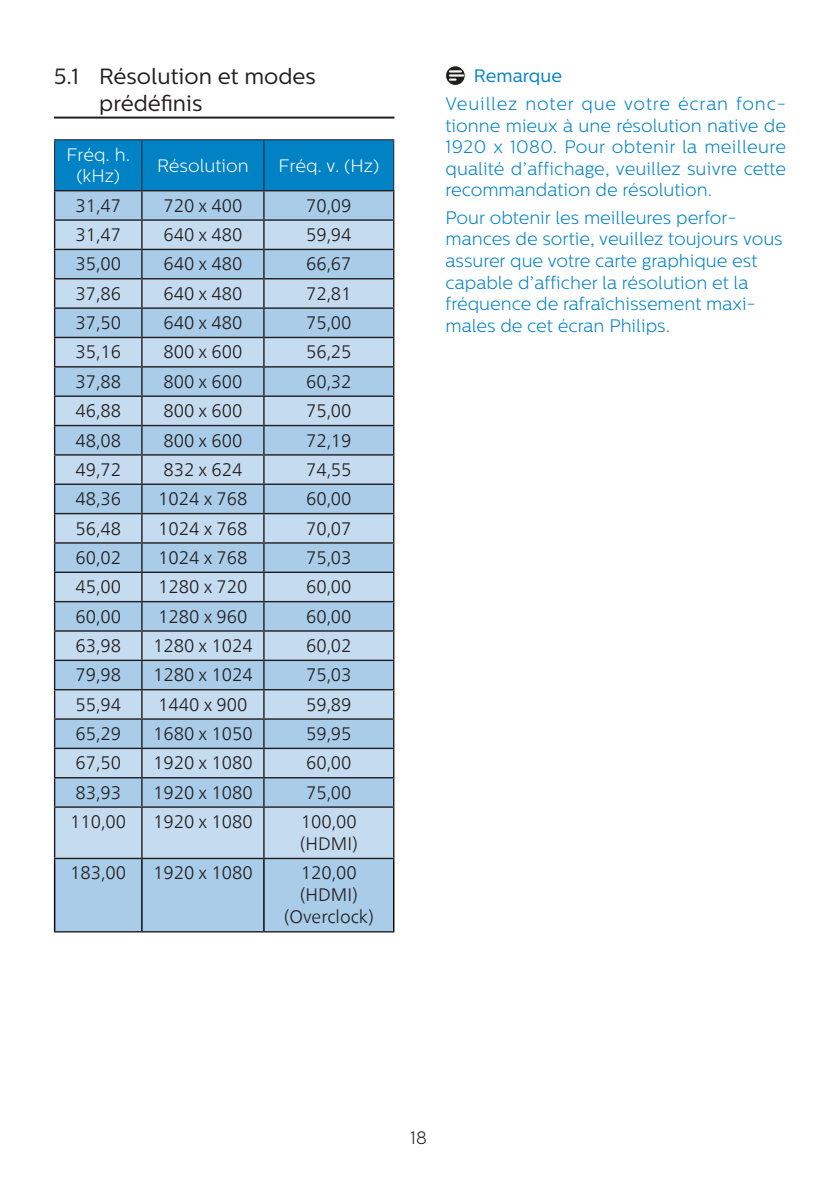
<style>
.page{position:relative;width:840px;height:1191px;background:#fff}
.page>*{position:absolute;margin:0;border:0;box-sizing:border-box;transform-origin:0 0}
.t1{font:22px/26.4px "Centrale Sans";color:#231f20}
.t2{font:300 18px/22px "Neue Frutiger World";color:#231f20}
.t3{font:300 18px/21.6px "Centrale Sans";color:#0082c5;text-align:justify}
.chapter-paragraph{font:300 18px/21.6px "Centrale Sans";color:#fff;text-align:center}
.t4{font:18px "Centrale Sans";color:#0082c5}
.t5{font:300 18px "Centrale Sans";color:#231f20}
</style>
<div class="page">
<hr style="left:54px;top:117px;width:340px;height:2px;background:#231f20">
<div style="left:55px;top:859px;width:338px;height:72px;background:#a9cce9"></div>
<div style="left:55px;top:807px;width:338px;height:50px;background:#c5dcf0"></div>
<svg style="left:54px;top:140px;width:340px;height:666px;background:#9fc2dc"></svg>
<hr style="left:54px;top:806px;width:88px;height:1px;background:#231f20">
<hr style="left:54px;top:807px;width:1px;height:50px;background:#231f20">
<hr style="left:142px;top:806px;width:122px;height:1px;background:#231f20">
<hr style="left:141px;top:807px;width:1px;height:50px;background:#231f20">
<hr style="left:264px;top:806px;width:130px;height:1px;background:#231f20">
<hr style="left:263px;top:807px;width:1px;height:50px;background:#231f20">
<hr style="left:393px;top:807px;width:1px;height:50px;background:#231f20">
<hr style="left:54px;top:857px;width:88px;height:2px;background:#231f20">
<hr style="left:142px;top:857px;width:122px;height:2px;background:#231f20">
<hr style="left:264px;top:857px;width:130px;height:2px;background:#231f20">
<hr style="left:54px;top:931px;width:88px;height:1px;background:#231f20">
<hr style="left:142px;top:931px;width:122px;height:1px;background:#231f20">
<hr style="left:264px;top:931px;width:130px;height:1px;background:#231f20">
<hr style="left:54px;top:139px;width:88px;height:1px;background:#231f20">
<hr style="left:54px;top:140px;width:1px;height:50px;background:#231f20">
<hr style="left:142px;top:139px;width:122px;height:1px;background:#231f20">
<hr style="left:141px;top:140px;width:1px;height:50px;background:#231f20">
<hr style="left:264px;top:139px;width:130px;height:1px;background:#231f20">
<hr style="left:263px;top:140px;width:1px;height:50px;background:#231f20">
<hr style="left:393px;top:140px;width:1px;height:50px;background:#231f20">
<hr style="left:54px;top:859px;width:1px;height:72px;background:#000">
<hr style="left:141px;top:859px;width:1px;height:72px;background:#000">
<hr style="left:263px;top:859px;width:1px;height:72px;background:#000">
<hr style="left:393px;top:859px;width:1px;height:72px;background:#000">
<svg style="left:445px;top:66px;width:20px;height:19px"></svg>
<div style="left:445px;top:66px;width:20px;height:19px;border:1px solid #fff;border-radius:50%"></div>
<svg style="left:449px;top:70px;width:11px;height:2px"></svg>
<hr style="left:449px;top:74px;width:14px;height:3px;background:#fff">
<svg style="left:449px;top:78px;width:6px;height:3px"></svg>
<p class="t1" style="left:99px;top:64px;width:218px;text-indent:-45px">5.1 Résolution et modes prédéfinis</p>
<p class="chapter-paragraph" style="left:66px;top:144px;width:65px">Fréq. h. (kHz)</p>
<p class="chapter-paragraph" style="left:157px;top:154px;width:93px">Résolution</p>
<p class="chapter-paragraph" style="left:278px;top:154px;width:102px">Fréq. v. (Hz)</p>
<p class="t2" style="left:75px;top:194px;width:47px">31,47</p>
<p class="t2" style="left:163px;top:194px;width:81px">720 x 400</p>
<p class="t2" style="left:306px;top:194px;width:47px">70,09</p>
<p class="t2" style="left:75px;top:224px;width:47px">31,47</p>
<p class="t2" style="left:163px;top:224px;width:81px">640 x 480</p>
<p class="t2" style="left:306px;top:224px;width:47px">59,94</p>
<p class="t2" style="left:75px;top:253px;width:47px">35,00</p>
<p class="t2" style="left:163px;top:253px;width:81px">640 x 480</p>
<p class="t2" style="left:306px;top:253px;width:47px">66,67</p>
<p class="t2" style="left:75px;top:282px;width:47px">37,86</p>
<p class="t2" style="left:163px;top:282px;width:81px">640 x 480</p>
<p class="t2" style="left:306px;top:282px;width:47px">72,81</p>
<p class="t2" style="left:75px;top:312px;width:47px">37,50</p>
<p class="t2" style="left:163px;top:312px;width:81px">640 x 480</p>
<p class="t2" style="left:306px;top:312px;width:47px">75,00</p>
<p class="t2" style="left:75px;top:341px;width:47px">35,16</p>
<p class="t2" style="left:163px;top:341px;width:81px">800 x 600</p>
<p class="t2" style="left:306px;top:341px;width:47px">56,25</p>
<p class="t2" style="left:75px;top:370px;width:47px">37,88</p>
<p class="t2" style="left:163px;top:370px;width:81px">800 x 600</p>
<p class="t2" style="left:306px;top:370px;width:47px">60,32</p>
<p class="t2" style="left:75px;top:400px;width:47px">46,88</p>
<p class="t2" style="left:163px;top:400px;width:81px">800 x 600</p>
<p class="t2" style="left:306px;top:400px;width:47px">75,00</p>
<p class="t2" style="left:75px;top:429px;width:47px">48,08</p>
<p class="t2" style="left:163px;top:429px;width:81px">800 x 600</p>
<p class="t2" style="left:306px;top:429px;width:47px">72,19</p>
<p class="t2" style="left:75px;top:458px;width:47px">49,72</p>
<p class="t2" style="left:163px;top:458px;width:81px">832 x 624</p>
<p class="t2" style="left:306px;top:458px;width:47px">74,55</p>
<p class="t2" style="left:75px;top:488px;width:47px">48,36</p>
<p class="t2" style="left:158px;top:488px;width:91px">1024 x 768</p>
<p class="t2" style="left:306px;top:488px;width:47px">60,00</p>
<p class="t2" style="left:75px;top:517px;width:47px">56,48</p>
<p class="t2" style="left:158px;top:517px;width:91px">1024 x 768</p>
<p class="t2" style="left:306px;top:517px;width:47px">70,07</p>
<p class="t2" style="left:75px;top:547px;width:47px">60,02</p>
<p class="t2" style="left:158px;top:547px;width:91px">1024 x 768</p>
<p class="t2" style="left:306px;top:547px;width:47px">75,03</p>
<p class="t2" style="left:75px;top:576px;width:47px">45,00</p>
<p class="t2" style="left:158px;top:576px;width:91px">1280 x 720</p>
<p class="t2" style="left:306px;top:576px;width:47px">60,00</p>
<p class="t2" style="left:75px;top:605px;width:47px">60,00</p>
<p class="t2" style="left:158px;top:605px;width:91px">1280 x 960</p>
<p class="t2" style="left:306px;top:605px;width:47px">60,00</p>
<p class="t2" style="left:75px;top:635px;width:47px">63,98</p>
<p class="t2" style="left:153px;top:635px;width:101px">1280 x 1024</p>
<p class="t2" style="left:306px;top:635px;width:47px">60,02</p>
<p class="t2" style="left:75px;top:664px;width:47px">79,98</p>
<p class="t2" style="left:153px;top:664px;width:101px">1280 x 1024</p>
<p class="t2" style="left:306px;top:664px;width:47px">75,03</p>
<p class="t2" style="left:75px;top:693px;width:47px">55,94</p>
<p class="t2" style="left:158px;top:693px;width:91px">1440 x 900</p>
<p class="t2" style="left:306px;top:693px;width:47px">59,89</p>
<p class="t2" style="left:75px;top:723px;width:47px">65,29</p>
<p class="t2" style="left:153px;top:723px;width:101px">1680 x 1050</p>
<p class="t2" style="left:306px;top:723px;width:47px">59,95</p>
<p class="t2" style="left:75px;top:752px;width:47px">67,50</p>
<p class="t2" style="left:153px;top:752px;width:101px">1920 x 1080</p>
<p class="t2" style="left:306px;top:752px;width:47px">60,00</p>
<p class="t2" style="left:75px;top:781px;width:47px">83,93</p>
<p class="t2" style="left:153px;top:781px;width:101px">1920 x 1080</p>
<p class="t2" style="left:306px;top:781px;width:47px">75,00</p>
<p class="t2" style="left:70px;top:811px;width:57px">110,00</p>
<p class="t2" style="left:153px;top:811px;width:101px">1920 x 1080</p>
<p class="t2" style="left:299px;top:811px;width:60px">100,00 (HDMI)</p>
<p class="t2" style="left:70px;top:862px;width:57px">183,00</p>
<p class="t2" style="left:153px;top:862px;width:101px">1920 x 1080</p>
<p class="t2" style="left:299px;top:862px;width:60px">120,00 (HDMI)</p>
<p class="t2" style="left:283px;top:906px;width:92px">(Overclock)</p>
<p class="t4" style="left:473px;top:65px;width:89px">Remarque</p>
<p class="t3" style="left:445px;top:93px;width:342px">Veuillez noter que votre écran fonc&shy;tionne mieux à une résolution native de 1920 x 1080. Pour obtenir la meilleure qualité d’affichage, veuillez suivre cette recommandation de résolution.</p>
<p class="t3" style="left:445px;top:207px;width:338px;text-align:left">Pour obtenir les meilleures perfor&shy;mances de sortie, veuillez toujours vous assurer que votre carte graphique est capable d’afficher la résolution et la fréquence de rafraîchissement maxi&shy;males de cet écran Philips.</p>
<p class="t5" style="left:410px;top:1127px;width:18px">18</p>
</div>
